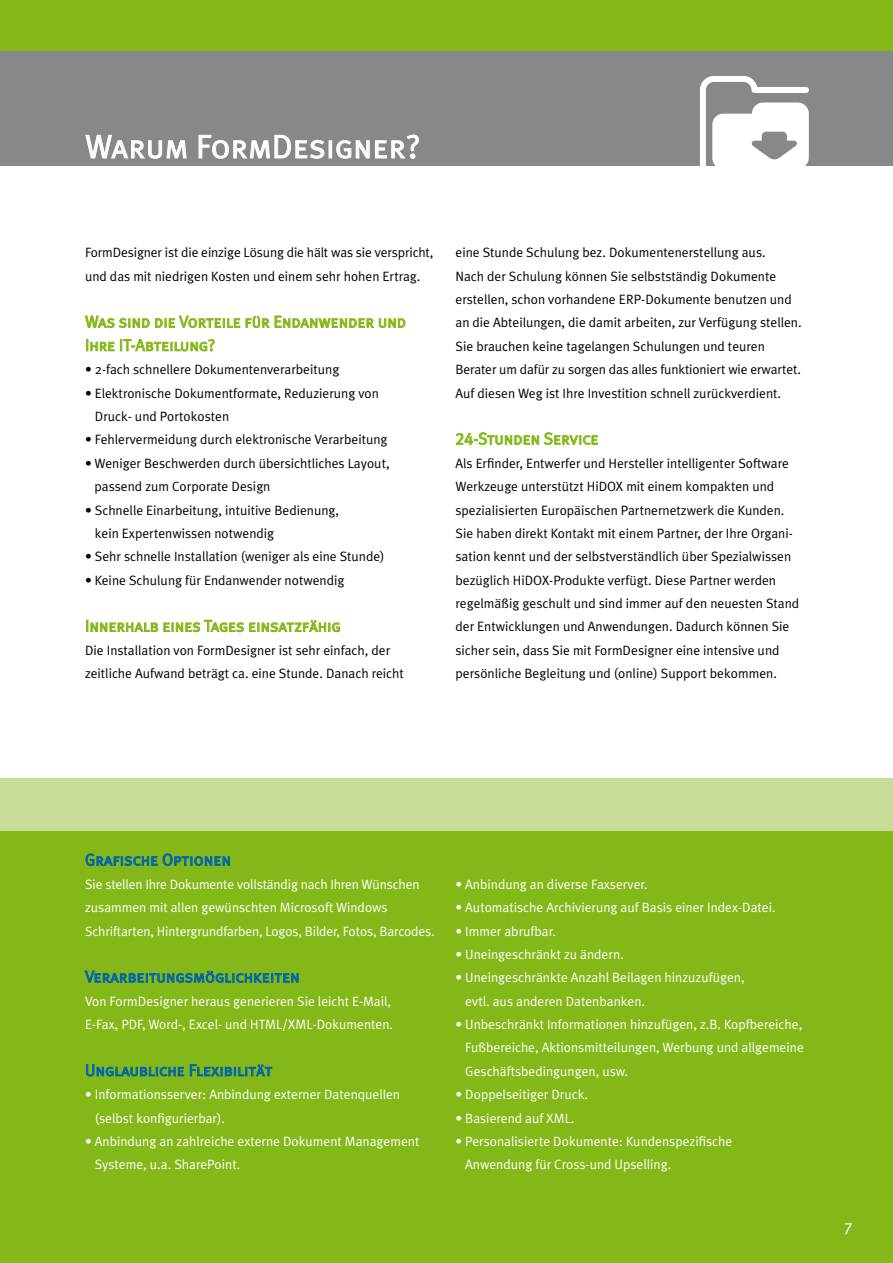
<style>
.page{position:relative;width:893px;height:1263px;background:#fff}
.page>*{position:absolute;margin:0;border:0;box-sizing:border-box;transform-origin:0 0}
.t1{font:33px "Meta Plus Normal Caps";letter-spacing:.005em;color:#fff}
.t2{font:16.5px/23.4px "Meta Plus Normal Caps";color:#84b819}
.t3{font:16.5px "Meta Plus Normal Caps";letter-spacing:.005em;color:#0066ac}
.t4{font:16.5px "Meta Plus Normal Caps";color:#fff}
.t5{font:13.5px/23.4px "Meta Plus Normal";color:#000}
.t6{font:13.5px/23.4px "Meta Plus Normal";color:#fff}
</style>
<div class="page">
<div style="left:0;top:778px;width:893px;height:55px;background:#c7dc98"></div>
<div style="left:0;top:831px;width:893px;height:432px;background:#84b819"></div>
<div style="left:0;top:0;width:893px;height:51px;background:#84b819"></div>
<div style="left:0;top:51px;width:893px;height:115px;background:#87888a"></div>
<svg style="left:85px;top:135px;width:102px;height:24px"></svg>
<svg style="left:199px;top:135px;width:125px;height:24px"></svg>
<div style="left:329px;top:140px;width:3px;height:18px;border:1px solid #fff"></div>
<svg style="left:336px;top:135px;width:83px;height:24px"></svg>
<svg style="left:85px;top:316px;width:155px;height:12px"></svg>
<svg style="left:246px;top:316px;width:23px;height:12px"></svg>
<svg style="left:275px;top:316px;width:131px;height:13px"></svg>
<svg style="left:86px;top:339px;width:129px;height:12px"></svg>
<svg style="left:86px;top:620px;width:254px;height:12px"></svg>
<svg style="left:456px;top:432px;width:142px;height:13px"></svg>
<svg style="left:85px;top:853px;width:145px;height:13px"></svg>
<svg style="left:85px;top:970px;width:214px;height:13px"></svg>
<svg style="left:86px;top:1064px;width:98px;height:12px"></svg>
<svg style="left:190px;top:1064px;width:82px;height:12px"></svg>
<svg style="left:700px;top:76px;width:109px;height:90px"></svg>
<h1 class="t1" style="left:85px;top:127px;width:337px">Warum FormDesigner?</h1>
<p class="t5" style="left:85px;top:241px;width:350px">FormDesigner ist die einzige Lösung die hält was sie verspricht, und das mit niedrigen Kosten und einem sehr hohen Ertrag.</p>
<p class="t2" style="left:85px;top:310px;width:323px">Was sind die Vorteile für Endanwender und<br>Ihre IT-Abteilung?</p>
<p class="t5" style="left:85px;top:358px;width:256px">• 2-fach schnellere Dokumentenverarbeitung</p>
<p class="t5" style="left:95px;top:381px;width:286px;text-indent:-10px">• Elektronische Dokumentformate, Reduzierung von<br>Druck- und Portokosten</p>
<p class="t5" style="left:85px;top:428px;width:304px">• Fehlervermeidung durch elektronische Verarbeitung</p>
<p class="t5" style="left:95px;top:451px;width:297px;text-indent:-9px">• Weniger Beschwerden durch übersichtliches Layout, passend zum Corporate Design</p>
<p class="t5" style="left:95px;top:498px;width:246px;text-indent:-10px">• Schnelle Einarbeitung, intuitive Bedienung, kein Expertenwissen notwendig</p>
<p class="t5" style="left:85px;top:545px;width:301px">• Sehr schnelle Installation (weniger als eine Stunde)</p>
<p class="t5" style="left:85px;top:568px;width:261px">• Keine Schulung für Endanwender notwendig</p>
<p class="t2" style="left:85px;top:614px;width:257px">Innerhalb eines Tages einsatzfähig</p>
<p class="t5" style="left:85px;top:638px;width:320px">Die Installation von FormDesigner ist sehr einfach, der zeitliche Aufwand beträgt ca. eine Stunde. Danach reicht</p>
<p class="t5" style="left:455px;top:241px;width:348px">eine Stunde Schulung bez. Dokumentenerstellung aus.<br>Nach der Schulung können Sie selbstständig Dokumente erstellen, schon vorhandene ERP-Dokumente benutzen und an die Abteilungen, die damit arbeiten, zur Verfügung stellen.<br>Sie brauchen keine tagelangen Schulungen und teuren Berater um dafür zu sorgen das alles funktioniert wie erwartet.<br>Auf diesen Weg ist Ihre Investition schnell zurückverdient.</p>
<p class="t2" style="left:455px;top:427px;width:145px">24-Stunden Service</p>
<p class="t5" style="left:455px;top:451px;width:345px">Als Erfinder, Entwerfer und Hersteller intelligenter Software Werkzeuge unterstützt HiDOX mit einem kompakten und spezialisierten Europäischen Partnernetzwerk die Kunden.<br>Sie haben direkt Kontakt mit einem Partner, der Ihre Organi&shy;sation kennt und der selbstverständlich über Spezialwissen bezüglich HiDOX-Produkte verfügt. Diese Partner werden regelmäßig geschult und sind immer auf den neuesten Stand der Entwicklungen und Anwendungen. Dadurch können Sie sicher sein, dass Sie mit FormDesigner eine intensive und persönliche Begleitung und (online) Support bekommen.</p>
<p class="t3" style="left:85px;top:850px;width:148px">Grafische Optionen</p>
<p class="t6" style="left:85px;top:872px;width:351px">Sie stellen Ihre Dokumente vollständig nach Ihren Wünschen zusammen mit allen gewünschten Microsoft Windows<br>Schriftarten, Hintergrundfarben, Logos, Bilder, Fotos, Barcodes.</p>
<p class="t3" style="left:85px;top:967px;width:216px">Verarbeitungsmöglichkeiten</p>
<p class="t6" style="left:85px;top:989px;width:310px">Von FormDesigner heraus generieren Sie leicht E-Mail,<br>E-Fax, PDF, Word-, Excel- und HTML/XML-Dokumenten.</p>
<p class="t3" style="left:85px;top:1060px;width:189px">Unglaubliche Flexibilität</p>
<p class="t6" style="left:95px;top:1083px;width:307px;text-indent:-10px">• Informationsserver: Anbindung externer Datenquellen (selbst konfigurierbar).</p>
<p class="t6" style="left:95px;top:1129px;width:326px;text-indent:-10px">• Anbindung an zahlreiche externe Dokument Management<br>Systeme, u.a. SharePoint.</p>
<p class="t6" style="left:455px;top:872px;width:194px">• Anbindung an diverse Faxserver.</p>
<p class="t6" style="left:455px;top:895px;width:322px">• Automatische Archivierung auf Basis einer Index-Datei.</p>
<p class="t6" style="left:455px;top:919px;width:102px">• Immer abrufbar.</p>
<p class="t6" style="left:455px;top:942px;width:170px">• Uneingeschränkt zu ändern.</p>
<p class="t6" style="left:465px;top:966px;width:281px;text-indent:-10px">• Uneingeschränkte Anzahl Beilagen hinzuzufügen, evtl. aus anderen Datenbanken.</p>
<p class="t6" style="left:465px;top:1012px;width:340px;text-align:justify;text-indent:-10px">• Unbeschränkt Informationen hinzufügen, z.B. Kopfbereiche, Fußbereiche, Aktionsmitteilungen, Werbung und allgemeine Geschäftsbedingungen, usw.</p>
<p class="t6" style="left:455px;top:1083px;width:134px">• Doppelseitiger Druck.</p>
<p class="t6" style="left:455px;top:1106px;width:121px">• Basierend auf XML.</p>
<p class="t6" style="left:465px;top:1129px;width:268px;text-indent:-10px">• Personalisierte Dokumente: Kundenspezifische<br>Anwendung für Cross-und Upselling.</p>
<p class="t4" style="left:844px;top:1218px;width:10px">7</p>
</div>
